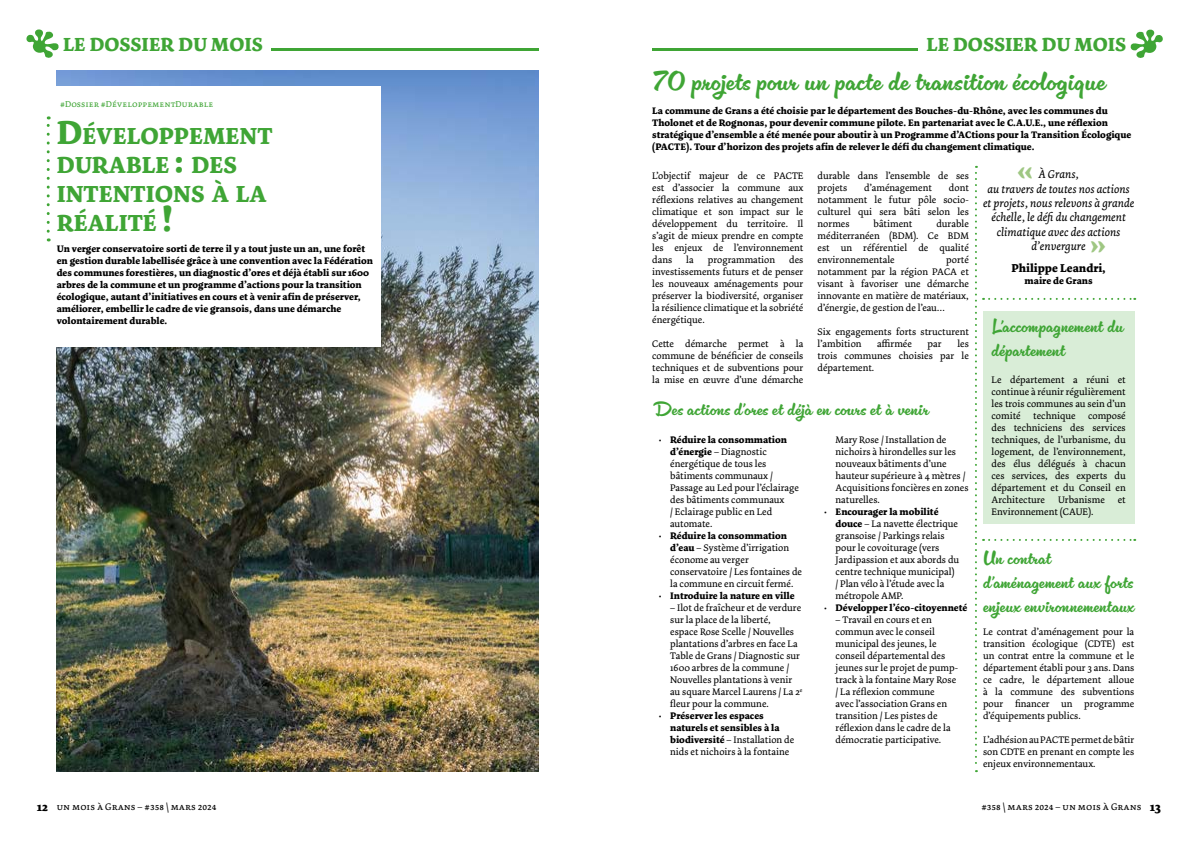
<style>
.page{position:relative;width:1191px;height:842px;background:#fff}
.page>*{position:absolute;margin:0;border:0;box-sizing:border-box;transform-origin:0 0}
.t1{font:30px "Cinema Script";color:#3fa535}
.t2{font:700 30px "Dolly Pro";color:#9fc783}
.t3{font:700 24.5px/29px "Dolly Pro";color:#3fa535}
.t4{font:20px/24px "Cinema Script";color:#3fa535}
.t5{font:700 20px "Dolly Pro";color:#3fa535}
.t6{font:italic 12px/14.4px "Dolly Pro";color:#000;text-align:center}
.t7{font:700 12px "Dolly Pro";color:#000}
.t8{font:10px/12px "Dolly Pro";color:#000;text-align:justify}
.t9{font:700 10px/12px "Dolly Pro";color:#000}
.t10{font:10px "Dolly Pro Regular Small Caps";color:#000}
.t11{font:9px "Dolly Pro Regular Small Caps";color:#3fa535}
.s1{font-size:35px}
.s2{font-weight:700}
.s3{font-weight:400}
.s4{font-family:"Dolly Pro";font-weight:700;font-size:13px}
</style>
<div class="page">
<svg style="left:26px;top:29px;width:33px;height:29px"></svg>
<svg style="left:1130px;top:29px;width:33px;height:29px"></svg>
<img style="left:57px;top:71px;width:482px;height:700px">
<div style="left:38px;top:86px;width:342px;height:261px;background:#fff"></div>
<svg style="left:47px;top:116px;width:3px;height:115px"></svg>
<svg style="left:975px;top:166px;width:2px;height:606px"></svg>
<div style="left:983px;top:311px;width:151px;height:212px;background:#d9edd7"></div>
<svg style="left:983px;top:298px;width:152px;height:2px"></svg>
<svg style="left:983px;top:539px;width:152px;height:2px"></svg>
<hr style="left:652px;top:48px;width:266px;height:3px;background:#3fa535">
<hr style="left:271px;top:48px;width:268px;height:3px;background:#3fa535">
<h3 class="t5" style="left:63px;top:31px;width:201px">LE DOSSIER DU MOIS</h3>
<h3 class="t5" style="left:926px;top:31px;width:201px">LE DOSSIER DU MOIS</h3>
<p class="t11" style="left:60px;top:99px;width:154px">#Dossier #DéveloppementDurable</p>
<h2 class="t3" style="left:57px;top:121px;width:217px"><span class="s1">D</span>ÉVELOPPEMENT<br>DURABLE <span class="s1">:</span> DES<br>INTENTIONS À LA<br>RÉALITÉ <span class="s1">!</span></h2>
<p class="t9" style="left:57px;top:243px;width:318px">Un verger conservatoire sorti de terre il y a tout juste un an, une forêt en gestion durable labellisée grâce à une convention avec la Fédération des communes forestières, un diagnostic d’ores et déjà établi sur 1600 arbres de la commune et un programme d’actions pour la transition écologique, autant d’initiatives en cours et à venir afin de préserver, améliorer, embellir le cadre de vie gransois, dans une démarche volontairement durable.</p>
<h1 class="t1" style="left:652px;top:63px;width:455px">70 projets pour un pacte de transition écologique</h1>
<p class="t9" style="left:652px;top:105px;width:480px">La commune de Grans a été choisie par le département des Bouches-du-Rhône, avec les communes du Tholonet et de Rognonas, pour devenir commune pilote. En partenariat avec le C.A.U.E., une réflexion stratégique d’ensemble a été menée pour aboutir à un Programme d’ACtions pour la Transition Écologique (PACTE). Tour d’horizon des projets afin de relever le défi du changement climatique.</p>
<p class="t8" style="left:652px;top:170px;width:153px">L’objectif majeur de ce PACTE est d’associer la commune aux réflexions relatives au changement climatique et son impact sur le développement du territoire. Il s’agit de mieux prendre en compte les enjeux de l’environnement dans</p>
<h1 class="t2" style="left:1016px;top:150px;width:18px">«</h1>
<p class="t6" style="left:983px;top:167px;width:153px">À Grans,<br>au travers de toutes nos actions et projets, nous relevons à grande échelle, le défi du changement climatique avec des actions d’envergure</p>
<p class="t7" style="left:1011px;top:260px;width:96px">Philippe Leandri,</p>
<p class="t9" style="left:1024px;top:275px;width:69px">maire de Grans</p>
<h3 class="t4" style="left:991px;top:315px;width:133px">L’accompagnement du département</h3>
<p class="t8" style="left:991px;top:374px;width:136px">Le département a réuni et continue à réunir régulièrement les trois communes au sein d’un comité</p>
<p class="t8" style="left:817px;top:170px;width:153px">durable dans l’ensemble de ses projets</p>
<p class="t8" style="left:817px;top:182px;width:153px;text-indent:131px">dont notamment le futur pôle socio&shy;culturel qui sera bâti selon les normes</p>
<p class="t8" style="left:864px;top:182px;width:69px">d’aménagement</p>
<p class="t8" style="left:817px;top:218px;width:153px;text-indent:119px">durable méditerranéen (BDM). Ce BDM est un référentiel de qualité environnementale</p>
<p class="t8" style="left:873px;top:218px;width:40px">bâtiment</p>
<h1 class="t2" style="left:1089px;top:224px;width:18px">»</h1>
<p class="t8" style="left:652px;top:254px;width:153px;text-indent:137px">des investissements futurs et de penser les nouveaux aménagements pour préserver la biodiversité, organiser la résilience climatique et la sobriété énergétique.</p>
<p class="t8" style="left:652px;top:338px;width:153px">Cette démarche permet à la commune de bénéficier de conseils techniques et de subventions pour la mise en œuvre d’une démarche</p>
<p class="t8" style="left:686px;top:254px;width:9px">la</p>
<p class="t8" style="left:708px;top:254px;width:69px">programmation</p>
<p class="t8" style="left:817px;top:254px;width:153px;text-indent:129px">porté notamment par la région PACA et visant à favoriser une démarche innovante en matière de matériaux, d’énergie, de gestion de l’eau…</p>
<p class="t8" style="left:817px;top:326px;width:153px">Six engagements forts structurent l’ambition</p>
<p class="t8" style="left:877px;top:338px;width:36px">affirmée</p>
<p class="t8" style="left:927px;top:338px;width:16px">par</p>
<p class="t8" style="left:817px;top:338px;width:153px;text-indent:140px">les trois communes choisies par le département.</p>
<h3 class="t4" style="left:652px;top:398px;width:278px">Des actions d’ores et déjà en cours et à venir</h3>
<p class="t8" style="left:670px;top:434px;width:130px;text-align:left;text-indent:-11px">• <span class="s2">Réduire la consommation d’énergie</span> – Diagnostic énergétique de tous les bâtiments communaux /<br>Passage au Led pour l’éclairage des bâtiments communaux<br>/ Eclairage public en Led automate.</p>
<p class="t8" style="left:670px;top:530px;width:133px;text-align:left;text-indent:-11px">• <span class="s2">Réduire la consommation d’eau</span> – Système d’irrigation économe au verger conservatoire / Les fontaines de la commune en circuit fermé.</p>
<p class="t9" style="left:659px;top:590px;width:137px"><span class="s3">•</span> Introduire la nature en ville</p>
<p class="t8" style="left:670px;top:602px;width:134px;text-align:left">– Ilot de fraîcheur et de verdure sur la place de la liberté,<br>espace Rose Scelle / Nouvelles plantations d’arbres en face La<br>Table de Grans / Diagnostic sur<br>1600 arbres de la commune /<br>Nouvelles plantations à venir au square Marcel Laurens / La 2<sup>e </sup>fleur pour la commune.</p>
<p class="t9" style="left:670px;top:710px;width:125px;text-indent:-11px"><span class="s3">•</span> Préserver les espaces naturels et sensibles à la biodiversité <span class="s3">– Installation de nids et nichoirs à la fontaine</span></p>
<p class="t8" style="left:1033px;top:410px;width:44px">technique</p>
<p class="t8" style="left:991px;top:410px;width:136px;text-indent:96px">composé des techniciens des services techniques, de l’urbanisme, du logement, de l’environnement, des élus délégués à chacun ces services, des experts du département et du Conseil en Architecture</p>
<p class="t8" style="left:835px;top:434px;width:134px;text-align:left">Mary Rose / Installation de nichoirs à hirondelles sur les nouveaux bâtiments d’une hauteur supérieure à 4 mètres /<br>Acquisitions foncières en zones naturelles.</p>
<p class="t8" style="left:835px;top:506px;width:125px;text-align:left;text-indent:-11px">• <span class="s2">Encourager la mobilité douce</span> – La navette électrique gransoise / Parkings relais pour le covoiturage (vers<br>Jardipassion et aux abords du centre technique municipal) / Plan vélo à l’étude avec la métropole AMP.</p>
<p class="t9" style="left:824px;top:602px;width:144px"><span class="s3">•</span> Développer l’éco-citoyenneté</p>
<p class="t8" style="left:835px;top:614px;width:124px;text-align:left">– Travail en cours et en commun avec le conseil municipal des jeunes, le conseil départemental des jeunes sur le projet de pump&shy;track à la fontaine Mary Rose / La réflexion commune<br>avec l’association Grans en transition / Les pistes de réflexion dans le cadre de la démocratie participative.</p>
<p class="t8" style="left:1058px;top:494px;width:48px">Urbanisme</p>
<p class="t8" style="left:1117px;top:494px;width:9px">et</p>
<p class="t8" style="left:991px;top:506px;width:103px">Environnement (CAUE).</p>
<h3 class="t4" style="left:983px;top:546px;width:153px">Un contrat d’aménagement aux forts enjeux environnementaux</h3>
<p class="t8" style="left:983px;top:626px;width:153px">Le contrat d’aménagement pour la transition écologique (CDTE) est un contrat entre la commune et le département établi pour 3 ans. Dans ce cadre, le département alloue à la commune des subventions pour financer un programme d’équipements publics.</p>
<p class="t8" style="left:983px;top:734px;width:153px">L’adhésion au PACTE permet de bâtir son CDTE en prenant en compte les enjeux environnementaux.</p>
<p class="t10" style="left:37px;top:801px;width:181px"><span class="s4">12</span> un mois à Grans – #358 \ mars 2024</p>
<p class="t10" style="left:981px;top:801px;width:181px">#358 \ mars 2024 – un mois à Grans <span class="s4">13</span></p>
</div>
